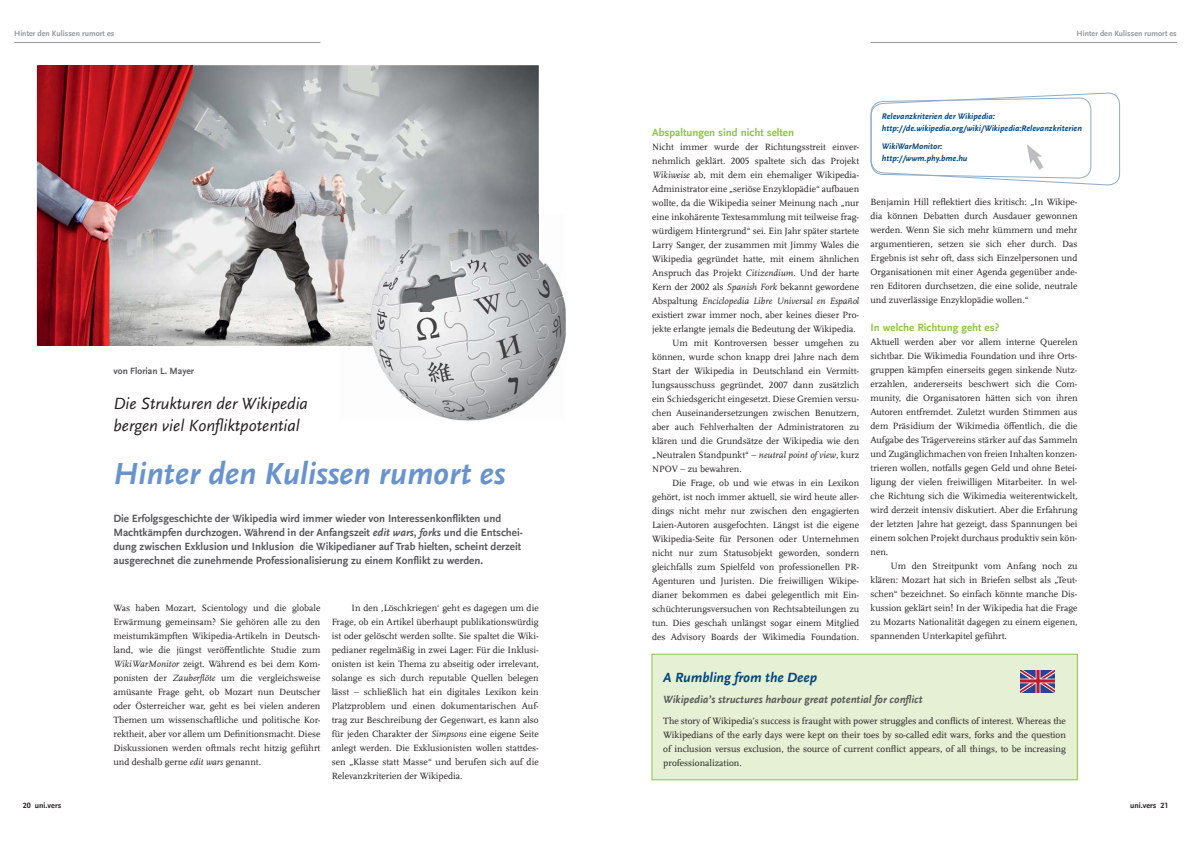
<style>
.page{position:relative;width:1191px;height:842px;background:#fff}
.page>*{position:absolute;margin:0;border:0;box-sizing:border-box;transform-origin:0 0}
.t1{font:italic 700 32px "UB Scala Sans";color:#6993cd}
.t2{font:italic 17px/22px "UB Scala Sans";color:#231f20}
.t3{font:italic 700 14px "UB Scala Sans";color:#00467f}
.t4{font:700 11px/14px "UB Scala Sans";color:#58595b}
.t5{font:italic 700 11px "UB Scala Sans";color:#58595b}
.t6{font:700 11px "UB Scala Sans";color:#8cc63f}
.t7{font:9.5px/14px "UB Scala";color:#231f20;text-align:justify}
.t8{font:italic 9.5px "UB Scala";color:#231f20}
.t9{font:700 9.5px "UB Scala Sans";color:#58595b}
.t10{font:italic 700 8.5px/12px "UB Scala Sans";color:#00467f}
.t11{font:700 8px "UB Scala Sans";color:#939598}
.t12{font:700 8px "UB Scala Sans";color:#231f20}
.s1{font-style:italic}
.s2{font-style:normal}
</style>
<div class="page">
<hr style="left:14px;top:42px;width:306px;height:1px;background:#939598">
<hr style="left:870px;top:42px;width:306px;height:1px;background:#939598">
<img style="left:37px;top:65px;width:502px;height:281px">
<img style="left:40px;top:65px;width:152px;height:281px">
<div style="left:652px;top:654px;width:425px;height:126px;background:#e5f0d4"></div>
<div style="left:651px;top:654px;width:426px;height:126px;border:1px solid #8cc63f"></div>
<img style="left:1020px;top:671px;width:34px;height:21px">
<img style="left:533px;top:259px;width:33px;height:138px">
<img style="left:373px;top:346px;width:160px;height:74px">
<img style="left:339px;top:214px;width:200px;height:132px">
<svg style="left:870px;top:92px;width:250px;height:94px"></svg>
<p class="t11" style="left:14px;top:30px;width:102px">Hinter den Kulissen rumort es</p>
<p class="t11" style="left:1076px;top:30px;width:102px">Hinter den Kulissen rumort es</p>
<p class="t9" style="left:113px;top:367px;width:82px">von Florian L. Mayer</p>
<h2 class="t2" style="left:113px;top:394px;width:196px">Die Strukturen der Wikipedia bergen viel Konfliktpotential</h2>
<h1 class="t1" style="left:113px;top:461px;width:393px">Hinter den Kulissen rumort es</h1>
<p class="t4" style="left:113px;top:512px;width:411px">Die Erfolgsgeschichte der Wikipedia wird immer wieder von Interessenkonflikten und Machtkämpfen durchzogen. Während in der Anfangszeit <span class="s1">edit wars</span>, <span class="s1">forks</span> und die Entschei&shy;dung zwischen Exklusion und Inklusion die Wikipedianer auf Trab hielten, scheint derzeit ausgerechnet die zunehmende Professionalisierung zu einem Konflikt zu werden.</p>
<p class="t7" style="left:113px;top:602px;width:208px">Was haben Mozart, Scientology und die globale Erwärmung gemeinsam? Sie gehören alle zu den meistumkämpften Wikipedia-Artikeln in Deutsch&shy;land, wie die jüngst veröffentlichte Studie zum <span class="s1">WikiWarMonitor</span> zeigt. Während es bei dem Kom&shy;ponisten der <span class="s1">Zauberflöte</span> um die vergleichsweise amüsante Frage geht, ob Mozart nun Deutscher oder Österreicher war, geht es bei vielen anderen Themen um wissenschaftliche und politische Kor&shy;rektheit, aber vor allem um Definitionsmacht. Diese Diskussionen werden oftmals recht hitzig geführt und deshalb gerne <span class="s1">edit wars</span> genannt.</p>
<p class="t7" style="left:332px;top:602px;width:208px;text-indent:20px">In den ‚Löschkriegen‘ geht es dagegen um die Frage, ob ein Artikel überhaupt publikationswürdig ist oder gelöscht werden sollte. Sie spaltet die Wiki&shy;pedianer regelmäßig in zwei Lager: Für die Inklusi&shy;onisten ist kein Thema zu abseitig oder irrelevant, solange es sich durch reputable Quellen belegen lässt – schließlich hat ein digitales Lexikon kein Platzproblem und einen dokumentarischen Auf&shy;trag zur Beschreibung der Gegenwart, es kann also für jeden Charakter der <span class="s1">Simpsons</span> eine eigene Seite anlegt werden. Die Exklusionisten wollen stattdes&shy;sen „Klasse statt Masse“ und berufen sich auf die Relevanzkriterien der Wikipedia.</p>
<p class="t6" style="left:652px;top:128px;width:143px">Abspaltungen sind nicht selten</p>
<p class="t7" style="left:652px;top:141px;width:208px">Nicht immer wurde der Richtungsstreit einver-</p>
<p class="t7" style="left:652px;top:155px;width:208px">nehmlich geklärt. 2005 spaltete sich das Projekt</p>
<p class="t7" style="left:652px;top:169px;width:208px"><span class="s1">Wikiweise</span> ab, mit dem ein ehemaliger Wikipedia-</p>
<p class="t7" style="left:652px;top:183px;width:208px">Administrator eine „seriöse Enzyklopädie“ aufbauen</p>
<p class="t7" style="left:652px;top:197px;width:208px">wollte, da die Wikipedia seiner Meinung nach „nur</p>
<p class="t7" style="left:652px;top:211px;width:208px">eine inkohärente Textesammlung mit teilweise frag-</p>
<p class="t7" style="left:652px;top:225px;width:208px">würdigem Hintergrund“ sei. Ein Jahr später startete</p>
<p class="t7" style="left:652px;top:239px;width:208px">Larry Sanger, der zusammen mit Jimmy Wales die</p>
<p class="t7" style="left:652px;top:253px;width:208px">Wikipedia gegründet hatte, mit einem ähnlichen</p>
<p class="t7" style="left:652px;top:267px;width:208px">Anspruch das Projekt <span class="s1">Citizendium</span>. Und der harte</p>
<p class="t7" style="left:652px;top:281px;width:208px">Kern der 2002 als <span class="s1">Spanish Fork</span> bekannt gewordene</p>
<p class="t8" style="left:652px;top:295px;width:208px"><span class="s2">Abspaltung</span> Enciclopedia Libre Universal en Español</p>
<p class="t7" style="left:652px;top:309px;width:208px">existiert zwar immer noch, aber keines dieser Pro-</p>
<p class="t7" style="left:652px;top:323px;width:205px">jekte erlangte jemals die Bedeutung der Wikipedia.</p>
<p class="t7" style="left:672px;top:337px;width:189px">Um mit Kontroversen besser umgehen zu</p>
<p class="t7" style="left:652px;top:351px;width:208px">können, wurde schon knapp drei Jahre nach dem</p>
<p class="t7" style="left:652px;top:365px;width:208px">Start der Wikipedia in Deutschland ein Vermitt-</p>
<p class="t7" style="left:652px;top:379px;width:208px">lungsausschuss gegründet, 2007 dann zusätzlich</p>
<p class="t7" style="left:652px;top:393px;width:208px">ein Schiedsgericht eingesetzt. Diese Gremien versu-</p>
<p class="t7" style="left:652px;top:407px;width:208px">chen Auseinandersetzungen zwischen Benutzern,</p>
<p class="t7" style="left:652px;top:421px;width:208px">aber auch Fehlverhalten der Administratoren zu</p>
<p class="t7" style="left:652px;top:435px;width:208px">klären und die Grundsätze der Wikipedia wie den</p>
<p class="t7" style="left:652px;top:449px;width:208px">„Neutralen Standpunkt“ – <span class="s1">neutral point of view</span>, kurz</p>
<p class="t7" style="left:652px;top:463px;width:91px">NPOV – zu bewahren.</p>
<p class="t7" style="left:672px;top:477px;width:189px">Die Frage, ob und wie etwas in ein Lexikon</p>
<p class="t7" style="left:652px;top:491px;width:208px">gehört, ist noch immer aktuell, sie wird heute aller-</p>
<p class="t7" style="left:652px;top:505px;width:208px">dings nicht mehr nur zwischen den engagierten</p>
<p class="t7" style="left:652px;top:519px;width:208px">Laien-Autoren ausgefochten. Längst ist die eigene</p>
<p class="t7" style="left:652px;top:533px;width:208px">Wikipedia-Seite für Personen oder Unternehmen</p>
<p class="t7" style="left:652px;top:547px;width:208px">nicht nur zum Statusobjekt geworden, sondern</p>
<p class="t7" style="left:652px;top:561px;width:208px">gleichfalls zum Spielfeld von professionellen PR-</p>
<p class="t7" style="left:652px;top:575px;width:208px">Agenturen und Juristen. Die freiwilligen Wikipe-</p>
<p class="t7" style="left:652px;top:589px;width:208px">dianer bekommen es dabei gelegentlich mit Ein-</p>
<p class="t7" style="left:652px;top:603px;width:208px">schüchterungsversuchen von Rechtsabteilungen zu</p>
<p class="t7" style="left:652px;top:617px;width:208px">tun. Dies geschah unlängst sogar einem Mitglied</p>
<p class="t7" style="left:652px;top:631px;width:208px">des Advisory Boards der Wikimedia Foundation.</p>
<p class="t10" style="left:882px;top:111px;width:202px">Relevanzkriterien der Wikipedia: http://de.wikipedia.org/wiki/Wikipedia:Relevanzkriterien</p>
<p class="t10" style="left:882px;top:141px;width:87px">WikiWarMonitor: http://wwm.phy.bme.hu</p>
<p class="t7" style="left:870px;top:196px;width:208px">Benjamin Hill reflektiert dies kritisch: „In Wikipe&shy;dia können Debatten durch Ausdauer gewonnen werden. Wenn Sie sich mehr kümmern und mehr argumentieren, setzen sie sich eher durch. Das Ergebnis ist sehr oft, dass sich Einzelpersonen und Organisationen mit einer Agenda gegenüber ande&shy;ren Editoren durchsetzen, die eine solide, neutrale und zuverlässige Enzyklopädie wollen.“</p>
<p class="t6" style="left:870px;top:323px;width:130px">In welche Richtung geht es?</p>
<p class="t7" style="left:870px;top:336px;width:208px">Aktuell werden aber vor allem interne Querelen sichtbar. Die Wikimedia Foundation und ihre Orts&shy;gruppen kämpfen einerseits gegen sinkende Nutz&shy;erzahlen, andererseits beschwert sich die Com&shy;munity, die Organisatoren hätten sich von ihren Autoren entfremdet. Zuletzt wurden Stimmen aus dem Präsidium der Wikimedia öffentlich, die die Aufgabe des Trägervereins stärker auf das Sammeln und Zugänglichmachen von freien Inhalten konzen&shy;trieren wollen, notfalls gegen Geld und ohne Betei&shy;ligung der vielen freiwilligen Mitarbeiter. In wel&shy;che Richtung sich die Wikimedia weiterentwickelt, wird derzeit intensiv diskutiert. Aber die Erfahrung der letzten Jahre hat gezeigt, dass Spannungen bei einem solchen Projekt durchaus produktiv sein kön&shy;nen.</p>
<p class="t7" style="left:870px;top:560px;width:208px;text-indent:20px">Um den Streitpunkt vom Anfang noch zu klären: Mozart hat sich in Briefen selbst als „Teut&shy;schen“ bezeichnet. So einfach könnte manche Dis&shy;kussion geklärt sein! In der Wikipedia hat die Frage zu Mozarts Nationalität dagegen zu einem eigenen, spannenden Unterkapitel geführt.</p>
<h3 class="t3" style="left:663px;top:671px;width:155px">A Rumbling from the Deep</h3>
<p class="t5" style="left:663px;top:695px;width:261px">Wikipedia’s structures harbour great potential for conflict</p>
<p class="t7" style="left:663px;top:714px;width:404px">The story of Wikipedia’s success is fraught with power struggles and conflicts of interest. Whereas the Wikipedians of the early days were kept on their toes by so-called edit wars, forks and the question of inclusion versus exclusion, the source of current conflict appears, of all things, to be increasing professionalization.</p>
<p class="t12" style="left:23px;top:802px;width:40px">20 uni.vers</p>
<p class="t12" style="left:1130px;top:802px;width:40px">uni.vers 21</p>
</div>
